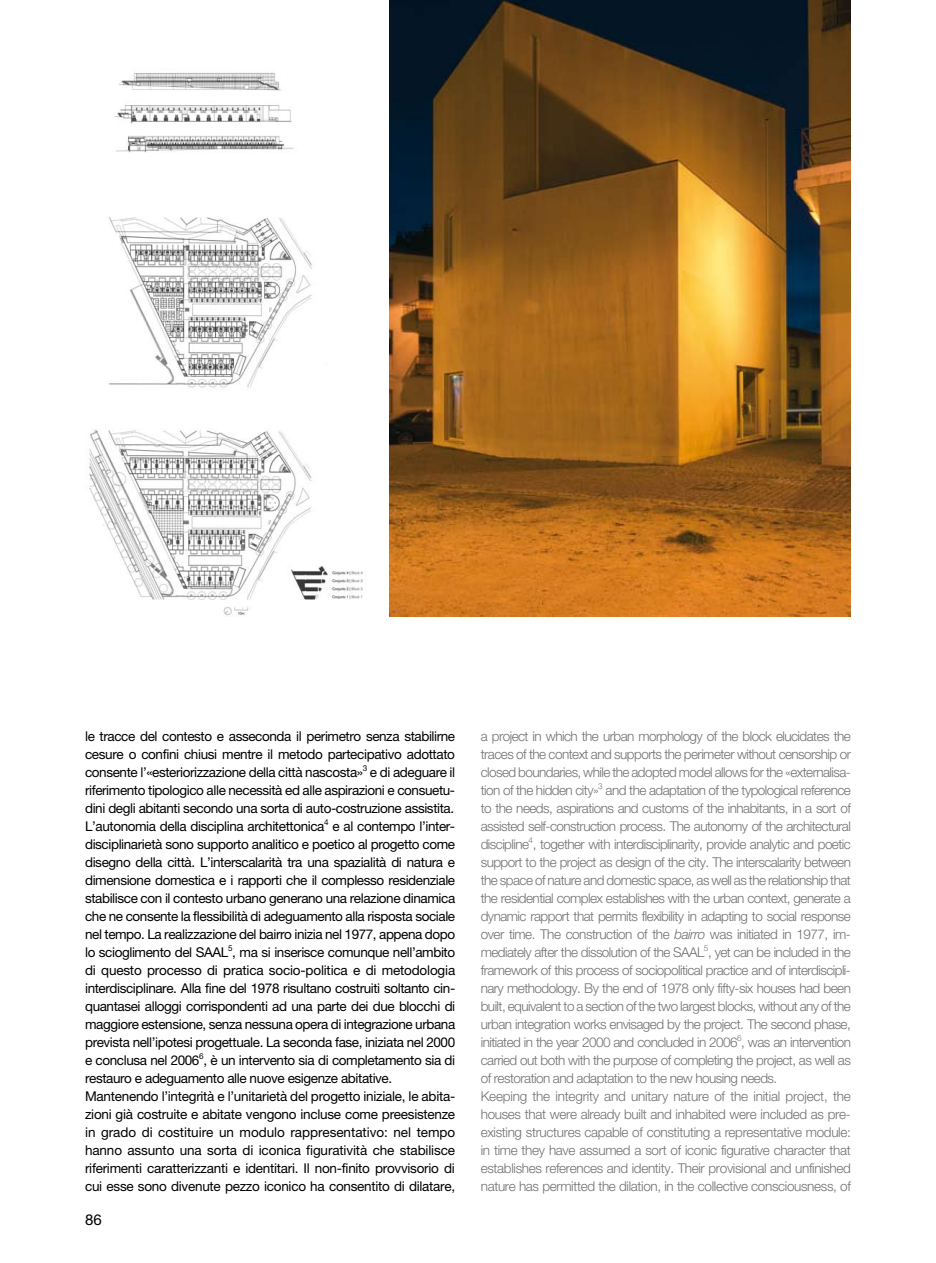
<style>
.page{position:relative;width:936px;height:1263px;background:#fff}
.page>*{position:absolute;margin:0;border:0;box-sizing:border-box;transform-origin:0 0}
.t1{font:15px "Helvetica Neue";color:#000}
.t2{font:300 13.5px/18px "Helvetica Neue";letter-spacing:-.04em;color:#707173}
.t3{font:13.5px/18px "Helvetica Neue";letter-spacing:-.03em;color:#000}
.s1{font-style:italic}
</style>
<div class="page">
<img style="left:389px;top:0;width:461px;height:617px">
<img style="left:108px;top:217px;width:204px;height:171px">
<img style="left:118px;top:72px;width:163px;height:19px">
<img style="left:89px;top:430px;width:274px;height:186px">
<img style="left:114px;top:105px;width:180px;height:48px">
<p class="t3" style="left:85px;top:727px;width:372px">le tracce del contesto e asseconda il perimetro senza stabilirne cesure o confini chiusi mentre il metodo partecipativo adottato consente l’«esteriorizzazione della città nascosta»<sup>3</sup> e di adeguare il riferimento tipologico alle necessità ed alle aspirazioni e consuetu&shy;dini degli abitanti secondo una sorta di auto-costruzione assistita.<br>L’autonomia della disciplina architettonica<sup>4</sup> e al contempo l’inter&shy;disciplinarietà sono supporto analitico e poetico al progetto come disegno della città. L’interscalarità tra una spazialità di natura e dimensione domestica e i rapporti che il complesso residenziale stabilisce con il contesto urbano generano una relazione dinamica che ne consente la flessibilità di adeguamento alla risposta sociale nel tempo. La realizzazione del bairro inizia nel 1977, appena dopo lo scioglimento del SAAL<sup>5</sup>, ma si inserisce comunque nell’ambito di questo processo di pratica socio-politica e di metodologia interdisciplinare. Alla fine del 1978 risultano costruiti soltanto cin&shy;quantasei alloggi corrispondenti ad una parte dei due blocchi di maggiore estensione, senza nessuna opera di integrazione urbana prevista nell’ipotesi progettuale. La seconda fase, iniziata nel 2000 e conclusa nel 2006<sup>6</sup>, è un intervento sia di completamento sia di restauro e adeguamento alle nuove esigenze abitative.<br>Mantenendo l’integrità e l’unitarietà del progetto iniziale, le abita&shy;zioni già costruite e abitate vengono incluse come preesistenze in grado di costituire un modulo rappresentativo: nel tempo hanno assunto una sorta di iconica figuratività che stabilisce riferimenti caratterizzanti e identitari. Il non-finito provvisorio di cui esse sono divenute pezzo iconico ha consentito di dilatare,</p>
<p class="t2" style="left:480px;top:726px;width:371px">a project in which the urban morphology of the block elucidates the traces of the context and supports the perimeter without censorship or closed boundaries, while the adopted model allows for the «externalisa&shy;tion of the hidden city»<sup>3</sup> and the adaptation of the typological reference to the needs, aspirations and customs of the inhabitants, in a sort of assisted self-construction process. The autonomy of the architectural discipline<sup>4</sup>, together with interdisciplinarity, provide analytic and poetic support to the project as design of the city. The interscalarity between the space of nature and domestic space, as well as the relationship that the residential complex establishes with the urban context, generate a dynamic rapport that permits flexibility in adapting to social response over time. The construction of the <span class="s1">bairro</span> was initiated in 1977, im&shy;mediately after the dissolution of the SAAL<sup>5</sup>, yet can be included in the framework of this process of sociopolitical practice and of interdiscipli&shy;nary methodology. By the end of 1978 only fifty-six houses had been built, equivalent to a section of the two largest blocks, without any of the urban integration works envisaged by the project. The second phase, initiated in the year 2000 and concluded in 2006<sup>6</sup>, was an intervention carried out both with the purpose of completing the project, as well as of restoration and adaptation to the new housing needs.<br>Keeping the integrity and unitary nature of the initial project, the houses that were already built and inhabited were included as pre&shy;existing structures capable of constituting a representative module: in time they have assumed a sort of iconic figurative character that establishes references and identity. Their provisional and unfinished nature has permitted the dilation, in the collective consciousness, of</p>
<p class="t1" style="left:85px;top:1210px;width:18px">86</p>
</div>
